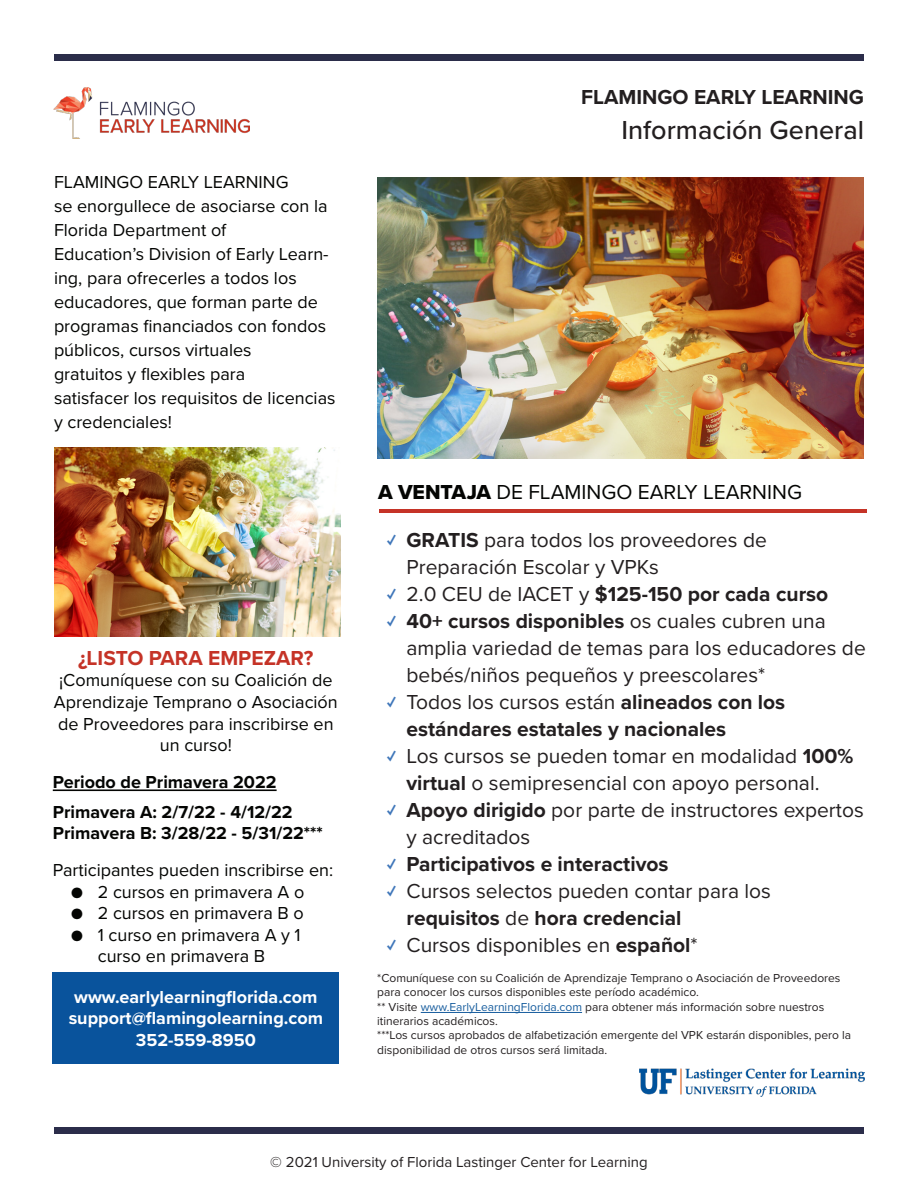
<style>
.page{position:relative;width:918px;height:1188px;background:#fff}
.page>*{position:absolute;margin:0;border:0;box-sizing:border-box;transform-origin:0 0}
.t1{font:500 27px "Proxima Nova";color:#231f20}
.t2{font:21px/27px "Proxima Nova";color:#231f20}
.t3{font:700 21px/27px "Proxima Nova";color:#231f20}
.t4{font:21px "Proxima Nova";color:#040503}
.t5{font:700 21px "Proxima Nova";color:#c53327}
.t6{font:18px/24px "Proxima Nova";color:#040503}
.t7{font:700 18px "Proxima Nova";color:#040503}
.t8{font:700 18px "Proxima Nova";color:#fff}
.t9{font:15px "Proxima Nova";color:#231f20}
.t10{font:12px/14.4px "Proxima Nova";color:#231f20}
.s1{font-family:"Proxima Nova Extrabld"}
.s2{font-weight:900;font-size:16.5px;color:#4077ba}
.s3{font-weight:700}
.s4{font-weight:400}
.s5{color:#175d9e}
</style>
<div class="page">
<img style="left:54px;top:88px;width:196px;height:51px">
<div style="left:54px;top:54px;width:810px;height:7px;background:#2b2d4a"></div>
<div style="left:54px;top:1127px;width:810px;height:7px;background:#2b2d4a"></div>
<img style="left:639px;top:1068px;width:225px;height:29px">
<img style="left:377px;top:178px;width:487px;height:280px">
<hr style="left:421px;top:1012px;width:161px;height:1px;background:#175d9e">
<div style="left:53px;top:972px;width:286px;height:92px;background:#09539c"></div>
<hr style="left:379px;top:509px;width:488px;height:4px;background:#c53327">
<hr style="left:53px;top:789px;width:224px;height:2px;background:#040503">
<img style="left:54px;top:448px;width:286px;height:189px">
<p class="t6" style="left:54px;top:169px;width:236px">FLAMINGO EARLY LEARNING</p>
<p class="t6" style="left:54px;top:193px;width:275px">se enorgullece de asociarse con la<br>Florida Department of</p>
<p class="t6" style="left:54px;top:241px;width:276px">Education’s Division of Early Learn&shy;ing, para ofrecerles a todos los educadores, que forman parte de programas financiados con fondos públicos, cursos virtuales</p>
<p class="t6" style="left:54px;top:361px;width:193px">gratuitos y flexibles para</p>
<p class="t6" style="left:54px;top:385px;width:283px">satisfacer los requisitos de licencias y credenciales!</p>
<p class="t5" style="left:78px;top:642px;width:237px">¿LISTO PARA EMPEZAR?</p>
<p class="t6" style="left:54px;top:669px;width:285px;line-height:21.6px;text-align:center">¡Comuníquese con su Coalición de<br>Aprendizaje Temprano o Asociación de Proveedores para inscribirse en un curso!</p>
<p class="t7" style="left:53px;top:768px;width:225px">Periodo de Primavera 2022</p>
<p class="t7" style="left:53px;top:798px;width:241px">Primavera A: 2/7/22 - 4/12/22</p>
<p class="t7" style="left:53px;top:820px;width:272px">Primavera B: 3/28/22 - 5/31/22***</p>
<p class="t6" style="left:53px;top:857px;width:282px">Participantes pueden inscribirse en:</p>
<p class="t6" style="left:71px;top:879px;width:235px">● 2 cursos en primavera A o</p>
<p class="t6" style="left:71px;top:900px;width:235px">● 2 cursos en primavera B o</p>
<p class="t6" style="left:71px;top:923px;width:231px;line-height:21.6px;text-align:center">● 1 curso en primavera A y 1 curso en primavera B</p>
<p class="t8" style="left:74px;top:983px;width:245px">www.earlylearningflorida.com</p>
<p class="t8" style="left:69px;top:1005px;width:256px">support@flamingolearning.com</p>
<p class="t8" style="left:136px;top:1026px;width:121px">352-559-8950</p>
<p class="t3" style="left:581px;top:83px;width:284px">FLAMINGO EARLY LEARNING</p>
<h1 class="t1" style="left:622px;top:110px;width:244px">Información General</h1>
<p class="t4" style="left:378px;top:476px;width:426px"><span class="s1">A VENTAJA</span> DE FLAMINGO EARLY LEARNING</p>
<p class="t2" style="left:406px;top:526px;width:362px;text-indent:-20px"><span class="s2">✓</span> <span class="s3">GRATIS</span> para todos los proveedores de<br>Preparación Escolar y VPKs</p>
<p class="t3" style="left:387px;top:580px;width:443px"><span class="s2">✓</span> <span class="s4">2.0 CEU de IACET y</span> $125-150 por cada curso</p>
<p class="t2" style="left:406px;top:607px;width:461px;text-indent:-20px"><span class="s2">✓</span> <span class="s3">40+ cursos disponibles</span> os cuales cubren una amplia variedad de temas para los educadores de bebés/niños pequeños y preescolares*</p>
<p class="t3" style="left:406px;top:688px;width:380px;text-indent:-20px"><span class="s2">✓</span> <span class="s4">Todos los cursos están</span> alineados con los estándares estatales y nacionales</p>
<p class="t2" style="left:406px;top:742px;width:448px;text-indent:-20px"><span class="s2">✓</span> Los cursos se pueden tomar en modalidad <span class="s3">100% virtual</span> o semipresencial con apoyo personal.</p>
<p class="t2" style="left:406px;top:796px;width:459px;text-indent:-20px"><span class="s2">✓</span> <span class="s3">Apoyo dirigido</span> por parte de instructores expertos y acreditados</p>
<p class="t3" style="left:387px;top:850px;width:283px"><span class="s2">✓</span> Participativos e interactivos</p>
<p class="t2" style="left:406px;top:877px;width:366px;text-indent:-20px"><span class="s2">✓</span> Cursos selectos pueden contar para los <span class="s3">requisitos</span> de <span class="s3">hora credencial</span></p>
<p class="t2" style="left:387px;top:931px;width:312px"><span class="s2">✓</span> Cursos disponibles en <span class="s3">español</span>*</p>
<p class="t10" style="left:377px;top:970px;width:465px">*Comuníquese con su Coalición de Aprendizaje Temprano o Asociación de Proveedores para conocer los cursos disponibles este período académico.</p>
<p class="t10" style="left:377px;top:999px;width:449px">** Visite <span class="s5">www.EarlyLearningFlorida.com</span> para obtener más información sobre nuestros itinerarios académicos.</p>
<p class="t10" style="left:377px;top:1028px;width:475px">***Los cursos aprobados de alfabetización emergente del VPK estarán disponibles, pero la disponibilidad de otros cursos será limitada.</p>
<p class="t9" style="left:270px;top:1151px;width:379px">© 2021 University of Florida Lastinger Center for Learning</p>
</div>
